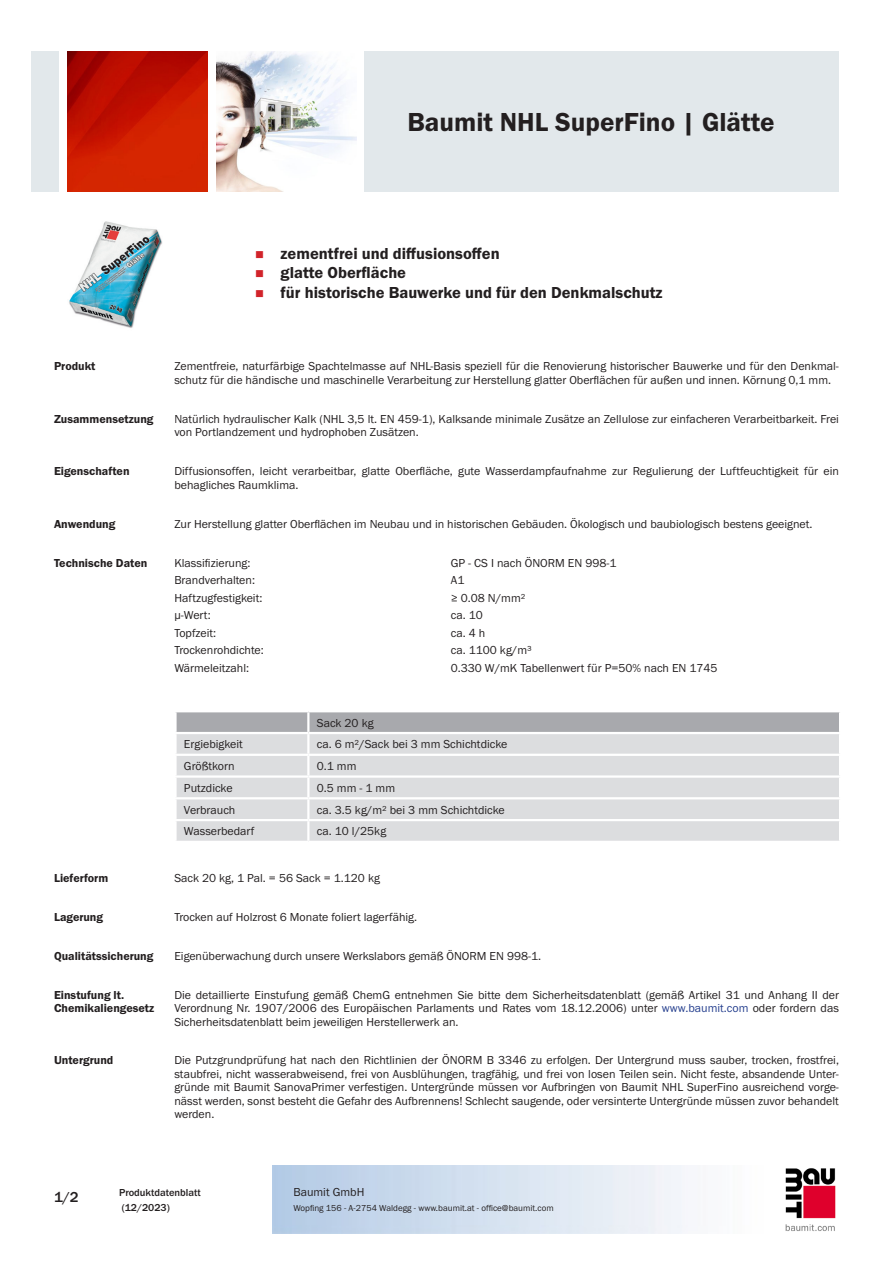
<style>
.page{position:relative;width:893px;height:1263px;background:#fff}
.page>*{position:absolute;margin:0;border:0;box-sizing:border-box;transform-origin:0 0}
.PDS_Produktname{font:27px "BM Franklin Gothic URW Dem";color:#231f20}
.t1{font:16.5px "BM Franklin Gothic URW Dem";color:#231f20}
.t2{font:500 15px "BM Franklin Gothic URW";color:#231f20}
.PDS_Standard{font:12px/13.5px "BM Franklin Gothic URW Boo";color:#231f20}
.PDS_Standard_linksbü{font:12px "BM Franklin Gothic URW Boo";color:#231f20}
.PDS_Header{font:12px/13.5px "BM Franklin Gothic URW Dem";color:#231f20}
.t3{font:500 10.5px/15px "BM Franklin Gothic URW";color:#231f20}
.t4{font:9px "BM Franklin Gothic URW Boo";color:#231f20}
.s1{color:#253f8e}
</style>
<div class="page">
<img style="left:785px;top:1168px;width:51px;height:63px">
<div style="left:32px;top:51px;width:27px;height:140px;background:#e2e8eb"></div>
<img style="left:68px;top:52px;width:140px;height:139px">
<img style="left:216px;top:51px;width:141px;height:140px">
<div style="left:365px;top:51px;width:474px;height:140px;background:#e2e8eb"></div>
<img style="left:69px;top:221px;width:93px;height:107px">
<div style="left:177px;top:712px;width:662px;height:20px;background:#a8a9ad"></div>
<div style="left:177px;top:734px;width:662px;height:107px;background:#dcdddf"></div>
<hr style="left:307px;top:712px;width:2px;height:20px;background:#fff">
<hr style="left:307px;top:734px;width:2px;height:20px;background:#fff">
<hr style="left:174px;top:754px;width:134px;height:2px;background:#fff">
<hr style="left:308px;top:754px;width:533px;height:2px;background:#fff">
<hr style="left:174px;top:775px;width:134px;height:3px;background:#fff">
<hr style="left:308px;top:775px;width:533px;height:3px;background:#fff">
<svg style="left:307px;top:756px;width:2px;height:41px"></svg>
<hr style="left:174px;top:797px;width:134px;height:2px;background:#fff">
<hr style="left:308px;top:797px;width:533px;height:2px;background:#fff">
<hr style="left:307px;top:799px;width:2px;height:20px;background:#fff">
<hr style="left:174px;top:819px;width:134px;height:2px;background:#fff">
<hr style="left:308px;top:819px;width:533px;height:2px;background:#fff">
<hr style="left:307px;top:821px;width:2px;height:20px;background:#fff">
<p class="PDS_Produktname" style="left:407px;top:106px;width:369px">Baumit NHL SuperFino | Glätte</p>
<p class="t1" style="left:281px;top:243px;width:221px">zementfrei und diffusionsoffen</p>
<p class="t1" style="left:281px;top:263px;width:127px">glatte Oberfläche</p>
<p class="t1" style="left:281px;top:282px;width:383px">für historische Bauwerke und für den Denkmalschutz</p>
<p class="PDS_Header" style="left:54px;top:360px;width:43px">Produkt</p>
<p class="PDS_Standard" style="left:174px;top:360px;width:666px">Zementfreie, naturfärbige Spachtelmasse auf NHL-Basis speziell für die Renovierung historischer Bauwerke und für den Denkmal&shy;schutz für die händische und maschinelle Verarbeitung zur Herstellung glatter Oberflächen für außen und innen. Körnung 0,1 mm.</p>
<p class="PDS_Header" style="left:54px;top:412px;width:101px">Zusammensetzung</p>
<p class="PDS_Standard" style="left:174px;top:412px;width:666px">Natürlich hydraulischer Kalk (NHL 3,5 lt. EN 459-1), Kalksande minimale Zusätze an Zellulose zur einfacheren Verarbeitbarkeit. Frei von Portlandzement und hydrophoben Zusätzen.</p>
<p class="PDS_Header" style="left:54px;top:465px;width:77px">Eigenschaften</p>
<p class="PDS_Standard" style="left:174px;top:465px;width:666px">Diffusionsoffen, leicht verarbeitbar, glatte Oberfläche, gute Wasserdampfaufnahme zur Regulierung der Luftfeuchtigkeit für ein behagliches Raumklima.</p>
<p class="PDS_Header" style="left:54px;top:517px;width:63px">Anwendung</p>
<p class="PDS_Standard" style="left:174px;top:517px;width:640px">Zur Herstellung glatter Oberflächen im Neubau und in historischen Gebäuden. Ökologisch und baubiologisch bestens geeignet.</p>
<p class="PDS_Header" style="left:54px;top:556px;width:95px">Technische Daten</p>
<p class="PDS_Standard_linksbü" style="left:174px;top:555px;width:78px">Klassifizierung:</p>
<p class="PDS_Standard_linksbü" style="left:451px;top:555px;width:167px">GP - CS I nach ÖNORM EN 998-1</p>
<p class="PDS_Standard_linksbü" style="left:174px;top:573px;width:82px">Brandverhalten:</p>
<p class="PDS_Standard_linksbü" style="left:451px;top:573px;width:15px">A1</p>
<p class="PDS_Standard_linksbü" style="left:174px;top:590px;width:90px">Haftzugfestigkeit:</p>
<p class="PDS_Standard_linksbü" style="left:451px;top:590px;width:76px">≥ 0.08 N/mm²</p>
<p class="PDS_Standard_linksbü" style="left:174px;top:608px;width:38px">μ-Wert:</p>
<p class="PDS_Standard_linksbü" style="left:451px;top:608px;width:34px">ca. 10</p>
<p class="PDS_Standard_linksbü" style="left:174px;top:625px;width:43px">Topfzeit:</p>
<p class="PDS_Standard_linksbü" style="left:451px;top:625px;width:36px">ca. 4 h</p>
<p class="PDS_Standard_linksbü" style="left:174px;top:643px;width:91px">Trockenrohdichte:</p>
<p class="PDS_Standard_linksbü" style="left:451px;top:643px;width:83px">ca. 1100 kg/m³</p>
<p class="PDS_Standard_linksbü" style="left:174px;top:660px;width:76px">Wärmeleitzahl:</p>
<p class="PDS_Standard_linksbü" style="left:451px;top:660px;width:268px">0.330 W/mK Tabellenwert für P=50% nach EN 1745</p>
<p class="PDS_Standard_linksbü" style="left:317px;top:715px;width:58px">Sack 20 kg</p>
<p class="PDS_Standard_linksbü" style="left:184px;top:737px;width:60px">Ergiebigkeit</p>
<p class="PDS_Standard_linksbü" style="left:317px;top:737px;width:192px">ca. 6 m²/Sack bei 3 mm Schichtdicke</p>
<p class="PDS_Standard_linksbü" style="left:184px;top:759px;width:52px">Größtkorn</p>
<p class="PDS_Standard_linksbü" style="left:317px;top:759px;width:41px">0.1 mm</p>
<p class="PDS_Standard_linksbü" style="left:184px;top:780px;width:50px">Putzdicke</p>
<p class="PDS_Standard_linksbü" style="left:317px;top:780px;width:80px">0.5 mm - 1 mm</p>
<p class="PDS_Standard_linksbü" style="left:184px;top:802px;width:53px">Verbrauch</p>
<p class="PDS_Standard_linksbü" style="left:317px;top:802px;width:189px">ca. 3.5 kg/m² bei 3 mm Schichtdicke</p>
<p class="PDS_Standard_linksbü" style="left:184px;top:824px;width:72px">Wasserbedarf</p>
<p class="PDS_Standard_linksbü" style="left:317px;top:824px;width:71px">ca. 10 l/25kg</p>
<p class="PDS_Header" style="left:54px;top:871px;width:56px">Lieferform</p>
<p class="PDS_Standard" style="left:174px;top:871px;width:207px">Sack 20 kg, 1 Pal. = 56 Sack = 1.120 kg</p>
<p class="PDS_Header" style="left:54px;top:910px;width:51px">Lagerung</p>
<p class="PDS_Standard" style="left:174px;top:910px;width:244px">Trocken auf Holzrost 6 Monate foliert lagerfähig.</p>
<p class="PDS_Header" style="left:54px;top:949px;width:101px">Qualitätssicherung</p>
<p class="PDS_Standard" style="left:174px;top:949px;width:368px">Eigenüberwachung durch unsere Werkslabors gemäß ÖNORM EN 998-1.</p>
<p class="PDS_Header" style="left:54px;top:988px;width:102px">Einstufung lt.<br>Chemikaliengesetz</p>
<p class="PDS_Standard" style="left:174px;top:988px;width:666px;text-align:justify">Die detaillierte Einstufung gemäß ChemG entnehmen Sie bitte dem Sicherheitsdatenblatt (gemäß Artikel 31 und Anhang II der Verordnung Nr. 1907/2006 des Europäischen Parlaments und Rates vom 18.12.2006) unter <span class="s1">www.baumit.com</span> oder fordern das Sicherheitsdatenblatt beim jeweiligen Herstellerwerk an.</p>
<p class="PDS_Header" style="left:54px;top:1054px;width:61px">Untergrund</p>
<p class="PDS_Standard" style="left:174px;top:1054px;width:666px;text-align:justify">Die Putzgrundprüfung hat nach den Richtlinien der ÖNORM B 3346 zu erfolgen. Der Untergrund muss sauber, trocken, frostfrei, staubfrei, nicht wasserabweisend, frei von Ausblühungen, tragfähig, und frei von losen Teilen sein. Nicht feste, absandende Unter&shy;gründe mit Baumit SanovaPrimer verfestigen. Untergründe müssen vor Aufbringen von Baumit NHL SuperFino ausreichend vorge&shy;nässt werden, sonst besteht die Gefahr des Aufbrennens! Schlecht saugende, oder versinterte Untergründe müssen zuvor behandelt werden.</p>
<p class="t2" style="left:54px;top:1188px;width:26px">1/2</p>
<p class="t3" style="left:119px;top:1185px;width:83px">Produktdatenblatt (12/2023)</p>
<p class="PDS_Standard" style="left:293px;top:1185px;width:73px">Baumit GmbH</p>
<p class="t4" style="left:293px;top:1202px;width:262px">Wopfing 156 - A-2754 Waldegg - www.baumit.at - office@baumit.com</p>
</div>
